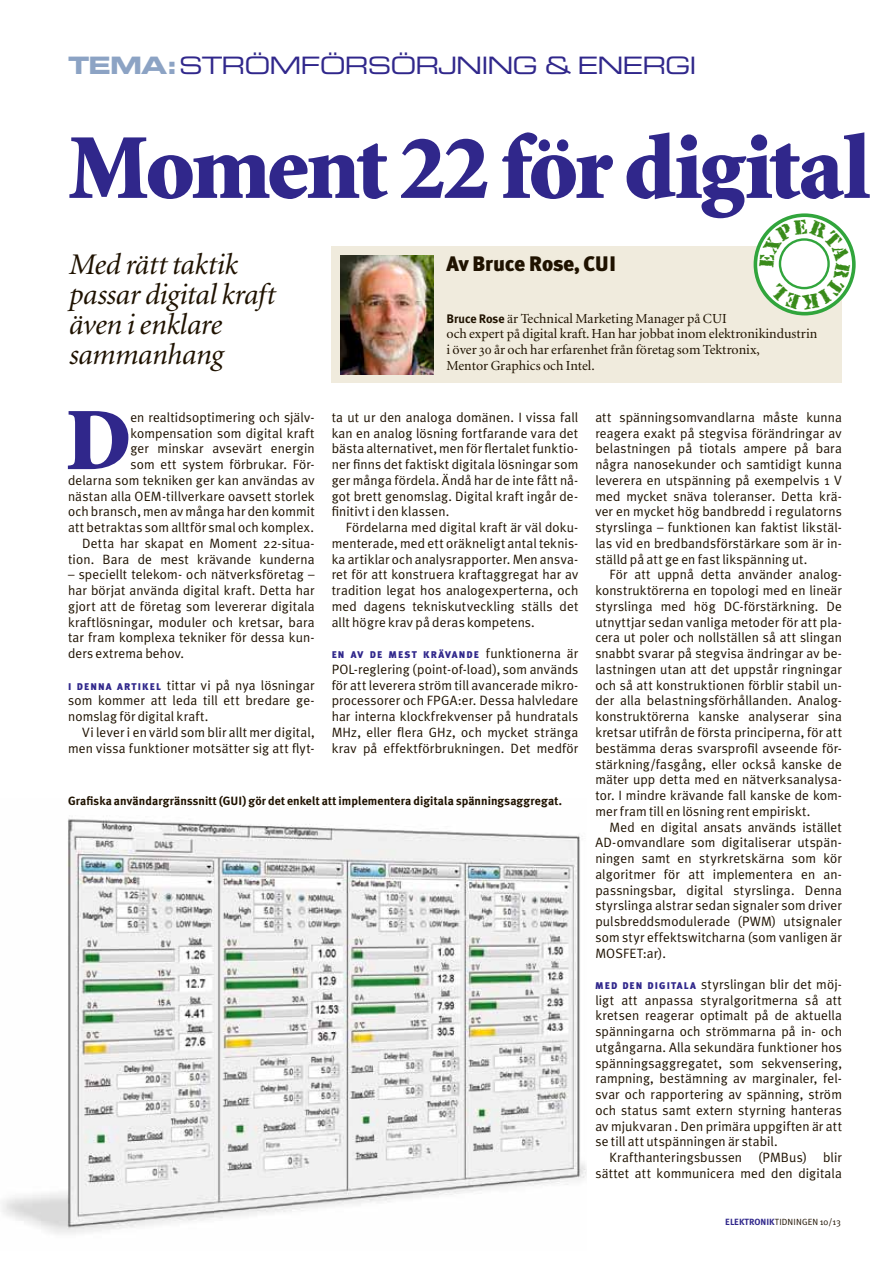
<style>
.page{position:relative;width:893px;height:1263px;background:#fff}
.page>*{position:absolute;margin:0;border:0;box-sizing:border-box;transform-origin:0 0}
.t1{font:900 93px "Minion";letter-spacing:-.03em;color:#30278b}
.t2{font:900 89.25px "Minion";color:#30278b}
.t3{font:italic 30px/30px "Minion";letter-spacing:-.01em;color:#1f1200}
.t4{font:24px "Eurostile Extended Two";letter-spacing:-.04em;color:#30278b}
.t5{font:900 21px "Meta Plus";color:#1f1200}
.t6{font:13.8px/15.8px "Minion";color:#1f1200}
.t7{font:13.5px/15.8px "Meta Plus Normal";letter-spacing:.01em;color:#1f1200;text-align:justify}
.t8{font:700 12px "Meta Plus";letter-spacing:.01em;color:#1f1200}
.t9{font:900 9.75px "Meta Plus";letter-spacing:.115em;color:#30278b}
.t10{font:9px "Meta Plus Normal";letter-spacing:.01em;color:#1f1200}
.s1{font-family:"Eurostile Bold Extended Two";color:#8ca3c4}
.s2{font-family:"Meta Plus";font-weight:700;font-size:12.3px}
.s3{font-family:"Meta Plus";font-weight:900;font-size:9.75px;color:#30278b}
.s4{font-family:"Meta Plus Normal";font-weight:400;font-size:13.5px;color:#1f1200}
.s5{font-family:"Meta Plus";font-weight:700;color:#30278b}
</style>
<div class="page">
<div style="left:332px;top:247px;width:510px;height:136px;background:#f0ebdd"></div>
<img style="left:340px;top:255px;width:94px;height:119px">
<img style="left:2px;top:818px;width:585px;height:416px">
<svg style="left:69px;top:1214px;width:15px;height:11px"></svg>
<svg style="left:754px;top:213px;width:102px;height:102px"></svg>
<h3 class="t4" style="left:68px;top:49px;width:630px"><span class="s1">TEMA:</span>STRÖMFÖRSÖRJNING &amp; ENERGI</h3>
<h1 class="t1" style="left:68px;top:121px;width:804px">Moment 22 för digital</h1>
<h3 class="t3" style="left:68px;top:250px;width:208px">Med rätt taktik passar digital kraft även i enklare sammanhang</h3>
<h3 class="t5" style="left:446px;top:252px;width:171px">Av Bruce Rose, CUI</h3>
<p class="t6" style="left:446px;top:311px;width:372px"><span class="s2">Bruce Rose</span> är Technical Marketing Manager på CUI<br>och expert på digital kraft. Han har jobbat inom elektronikindustrin i över år och har erfarenhet från företag som Tektronix,<br>Mentor Graphics och Intel.</p>
<h2 class="t2" style="left:65px;top:395px;width:67px">D</h2>
<p class="t7" style="left:68px;top:409px;width:248px;text-align:right">en realtidsoptimering och själv&shy;kompensation som digital kraft<br>ger minskar avsevärt energin<br>som ett system förbrukar. För-<br>delarna som tekniken ger kan användas av nästan alla OEM-tillverkare oavsett storlek och bransch, men av många har den kommit att betraktas som alltför smal och komplex.<br>Detta har skapat en Moment 22-situa&shy;tion. Bara de mest krävande kunderna</p>
<p class="t7" style="left:68px;top:567px;width:248px">– speciellt telekom- och nätverksföretag – har börjat använda digital kraft. Detta har gjort att de företag som levererar digitala kraftlösningar, moduler och kretsar, bara tar fram komplexa tekniker för dessa kun&shy;ders extrema behov.</p>
<p class="t7" style="left:68px;top:677px;width:248px"><span class="s3">I DENNA ARTIKEL</span> tittar vi på nya lösningar som kommer att leda till ett bredare ge&shy;nomslag för digital kraft.</p>
<p class="t7" style="left:68px;top:724px;width:248px;text-align:right">Vi lever i en värld som blir allt mer digital, men vissa funktioner motsätter sig att flyt-</p>
<p class="t7" style="left:332px;top:409px;width:248px">ta ut ur den analoga domänen. I vissa fall kan en analog lösning fortfarande vara det bästa alternativet, men för flertalet funktio&shy;ner finns det faktiskt digitala lösningar som ger många fördela. Ändå har de inte fått nå&shy;got brett genomslag. Digital kraft ingår de&shy;finitivt i den klassen.</p>
<p class="t7" style="left:332px;top:519px;width:248px;text-indent:14px">Fördelarna med digital kraft är väl doku&shy;menterade, med ett oräkneligt antal teknis&shy;ka artiklar och analysrapporter. Men ansva&shy;ret för att konstruera kraftaggregat har av tradition legat hos analogexperterna, och med dagens tekniskutveckling ställs det allt högre krav på deras kompetens.</p>
<p class="t9" style="left:332px;top:649px;width:248px">EN AV DE MEST KRÄVANDE <span class="s4">funktionerna är</span></p>
<p class="t7" style="left:332px;top:661px;width:248px">POL-reglering (point-of-load), som används för att leverera ström till avancerade mikro&shy;processorer och FPGA:er. Dessa halvledare har interna klockfrekvenser på hundratals MHz, eller flera GHz, och mycket stränga krav på effektförbrukningen. Det medför</p>
<p class="t8" style="left:68px;top:793px;width:495px">Grafiska användargränssnitt (GUI) gör det enkelt att implementera digitala spänningsaggregat.</p>
<p class="t7" style="left:595px;top:409px;width:248px">att spänningsomvandlarna måste kunna reagera exakt på stegvisa förändringar av belastningen på tiotals ampere på bara några nanosekunder och samtidigt kunna leverera en utspänning på exempelvis 1 V med mycket snäva toleranser. Detta krä&shy;ver en mycket hög bandbredd i regulatorns styrslinga – funktionen kan faktist likstäl&shy;las vid en bredbandsförstärkare som är in&shy;ställd på att ge en fast likspänning ut.</p>
<p class="t7" style="left:595px;top:567px;width:248px;text-indent:14px">För att uppnå detta använder analog&shy;konstruktörerna en topologi med en lineär styrslinga med hög DC-förstärkning. De utnyttjar sedan vanliga metoder för att pla&shy;cera ut poler och nollställen så att slingan snabbt svarar på stegvisa ändringar av be&shy;lastningen utan att det uppstår ringningar och så att konstruktionen förblir stabil un&shy;der alla belastningsförhållanden. Analog&shy;konstruktörerna kanske analyserar sina kretsar utifrån de första principerna, för att bestämma deras svarsprofil avseende för&shy;stärkning/fasgång, eller också kanske de mäter upp detta med en nätverksanalysa&shy;tor. I mindre krävande fall kanske de kom&shy;mer fram till en lösning rent empiriskt.</p>
<p class="t7" style="left:595px;top:819px;width:248px;text-indent:14px">Med en digital ansats används istället AD-omvandlare som digitaliserar utspän&shy;ningen samt en styrkretskärna som kör algoritmer för att implementera en an&shy;passningsbar, digital styrslinga. Denna styrslinga alstrar sedan signaler som driver pulsbreddsmodulerade (PWM) utsignaler som styr effektswitcharna (som vanligen är MOSFET:ar).</p>
<p class="t7" style="left:595px;top:976px;width:248px"><span class="s3">MED DEN DIGITAL A</span> styrslingan blir det möj&shy;ligt att anpassa styralgoritmerna så att kretsen reagerar optimalt på de aktuella spänningarna och strömmarna på in- och utgångarna. Alla sekundära funktioner hos spänningsaggregatet, som sekvensering, rampning, bestämning av marginaler, fel&shy;svar och rapportering av spänning, ström och status samt extern styrning hanteras av mjukvaran . Den primära uppgiften är att se till att utspänningen är stabil.</p>
<p class="t7" style="left:595px;top:1149px;width:248px;text-align:right">Krafthanteringsbussen (PMBus) blir sättet att kommunicera med den digitala</p>
<p class="t10" style="left:725px;top:1216px;width:117px"><span class="s5">ELEKTRONIK</span>TIDNINGEN 10/13</p>
</div>
